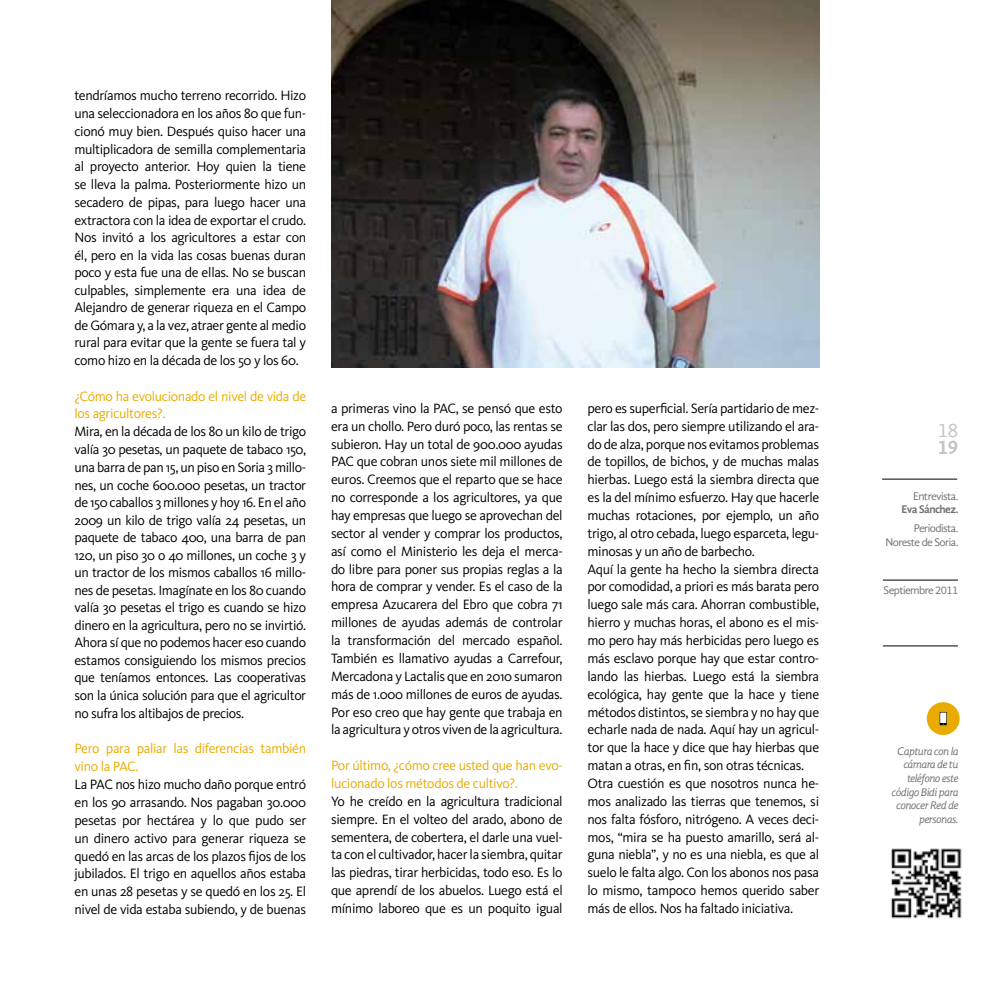
<style>
.page{position:relative;width:993px;height:993px;background:#fff}
.page>*{position:absolute;margin:0;border:0;box-sizing:border-box;transform-origin:0 0}
.t1{font:20.12px "Gandhi Sans";color:#c4c5c6}
.t2{font:700 20.12px "Gandhi Sans";color:#c4c5c6}
.t3{font:14px/17.8px "Kievit OT";letter-spacing:-.025em;color:#000;text-align:justify}
.t4{font:14px/17.8px "Kievit OT";letter-spacing:-.025em;color:#e9ab00}
.t5{font:italic 11.38px/13.7px "Gandhi Sans";letter-spacing:-.06em;color:#707172;text-align:right}
.t6{font:11.38px/13.7px "Gandhi Sans";letter-spacing:-.05em;color:#707172;text-align:right}
.t7{font:700 11.38px "Gandhi Sans";letter-spacing:-.05em;color:#707172}
</style>
<div class="page">
<img style="left:331px;top:0;width:488px;height:367px">
<img style="left:891px;top:848px;width:71px;height:70px">
<div style="left:926px;top:702px;width:33px;height:32px;background:#e9ab00;border-radius:50%"></div>
<svg style="left:939px;top:711px;width:7px;height:14px"></svg>
<svg style="left:939px;top:712px;width:6px;height:10px"></svg>
<hr style="left:882px;top:579px;width:75px;height:1px;background:#000">
<hr style="left:882px;top:645px;width:75px;height:1px;background:#000">
<hr style="left:881px;top:478px;width:75px;height:1px;background:#000">
<p class="t3" style="left:74px;top:86px;width:233px">tendríamos mucho terreno recorrido. Hizo una seleccionadora en los años 80 que fun&shy;cionó muy bien. Después quiso hacer una multiplicadora de semilla complementaria al proyecto anterior. Hoy quien la tiene se lleva la palma. Posteriormente hizo un secadero de pipas, para luego hacer una extractora con la idea de exportar el crudo.<br>Nos invitó a los agricultores a estar con él, pero en la vida las cosas buenas duran poco y esta fue una de ellas. No se buscan culpables, simplemente era una idea de Alejandro de generar riqueza en el Campo de Gómara y, a la vez, atraer gente al medio rural para evitar que la gente se fuera tal y como hizo en la década de los 50 y los 60.</p>
<p class="t4" style="left:74px;top:386px;width:233px">¿Cómo ha evolucionado el nivel de vida de los agricultores?.</p>
<p class="t3" style="left:74px;top:422px;width:233px">Mira, en la década de los 80 un kilo de trigo valía 30 pesetas, un paquete de tabaco 150, una barra de pan 15, un piso en Soria 3 millo&shy;nes, un coche 600.000 pesetas, un tractor de 150 caballos 3 millones y hoy 16. En el año 2009 un kilo de trigo valía 24 pesetas, un paquete de tabaco 400, una barra de pan 120, un piso 30 o 40 millones, un coche 3 y un tractor de los mismos caballos 16 millo&shy;nes de pesetas. Imagínate en los 80 cuando valía 30 pesetas el trigo es cuando se hizo dinero en la agricultura, pero no se invirtió.<br>Ahora sí que no podemos hacer eso cuando estamos consiguiendo los mismos precios que teníamos entonces. Las cooperativas son la única solución para que el agricultor no sufra los altibajos de precios.</p>
<p class="t4" style="left:74px;top:739px;width:233px">Pero para paliar las diferencias también vino la PAC.</p>
<p class="t3" style="left:74px;top:775px;width:233px">La PAC nos hizo mucho daño porque entró en los 90 arrasando. Nos pagaban 30.000 pesetas por hectárea y lo que pudo ser un dinero activo para generar riqueza se quedó en las arcas de los plazos fijos de los jubilados. El trigo en aquellos años estaba en unas 28 pesetas y se quedó en los 25. El nivel de vida estaba subiendo, y de buenas</p>
<p class="t3" style="left:331px;top:399px;width:233px">a primeras vino la PAC, se pensó que esto era un chollo. Pero duró poco, las rentas se subieron. Hay un total de 900.000 ayudas PAC que cobran unos siete mil millones de euros. Creemos que el reparto que se hace no corresponde a los agricultores, ya que hay empresas que luego se aprovechan del sector al vender y comprar los productos, así como el Ministerio les deja el merca&shy;do libre para poner sus propias reglas a la hora de comprar y vender. Es el caso de la empresa Azucarera del Ebro que cobra 71 millones de ayudas además de controlar la transformación del mercado español.<br>También es llamativo ayudas a Carrefour, Mercadona y Lactalis que en 2010 sumaron más de 1.000 millones de euros de ayudas.<br>Por eso creo que hay gente que trabaja en la agricultura y otros viven de la agricultura.</p>
<p class="t4" style="left:331px;top:756px;width:233px">Por último, ¿cómo cree usted que han evo&shy;lucionado los métodos de cultivo?.</p>
<p class="t3" style="left:331px;top:791px;width:233px">Yo he creído en la agricultura tradicional siempre. En el volteo del arado, abono de sementera, de cobertera, el darle una vuel&shy;ta con el cultivador, hacer la siembra, quitar las piedras, tirar herbicidas, todo eso. Es lo que aprendí de los abuelos. Luego está el mínimo laboreo que es un poquito igual</p>
<p class="t3" style="left:587px;top:399px;width:233px;text-align:left">pero es superficial. Sería partidario de mez&shy;clar las dos, pero siempre utilizando el ara&shy;do de alza, porque nos evitamos problemas de topillos, de bichos, y de muchas malas hierbas. Luego está la siembra directa que es la del mínimo esfuerzo. Hay que hacerle muchas rotaciones, por ejemplo, un año trigo, al otro cebada, luego esparceta, legu&shy;minosas y un año de barbecho.<br>Aquí la gente ha hecho la siembra directa por comodidad, a priori es más barata pero luego sale más cara. Ahorran combustible, hierro y muchas horas, el abono es el mis&shy;mo pero hay más herbicidas pero luego es más esclavo porque hay que estar contro&shy;lando las hierbas. Luego está la siembra ecológica, hay gente que la hace y tiene métodos distintos, se siembra y no hay que echarle nada de nada. Aquí hay un agricul&shy;tor que la hace y dice que hay hierbas que matan a otras, en fin, son otras técnicas.<br>Otra cuestión es que nosotros nunca he&shy;mos analizado las tierras que tenemos, si nos falta fósforo, nitrógeno. A veces deci&shy;mos, “mira se ha puesto amarillo, será al&shy;guna niebla”, y no es una niebla, es que al suelo le falta algo. Con los abonos nos pasa lo mismo, tampoco hemos querido saber más de ellos. Nos ha faltado iniciativa.</p>
<h1 class="t1" style="left:937px;top:419px;width:23px">18</h1>
<h1 class="t2" style="left:937px;top:436px;width:23px">19</h1>
<p class="t6" style="left:912px;top:489px;width:47px">Entrevista.</p>
<p class="t7" style="left:901px;top:503px;width:59px">Eva Sánchez.</p>
<p class="t6" style="left:885px;top:521px;width:75px">Periodista.<br>Noreste de Soria.</p>
<p class="t6" style="left:883px;top:583px;width:76px">Septiembre 2011</p>
<p class="t5" style="left:891px;top:743px;width:68px">Captura con la cámara de tu teléfono este código Bidi para conocer Red de personas.</p>
</div>
